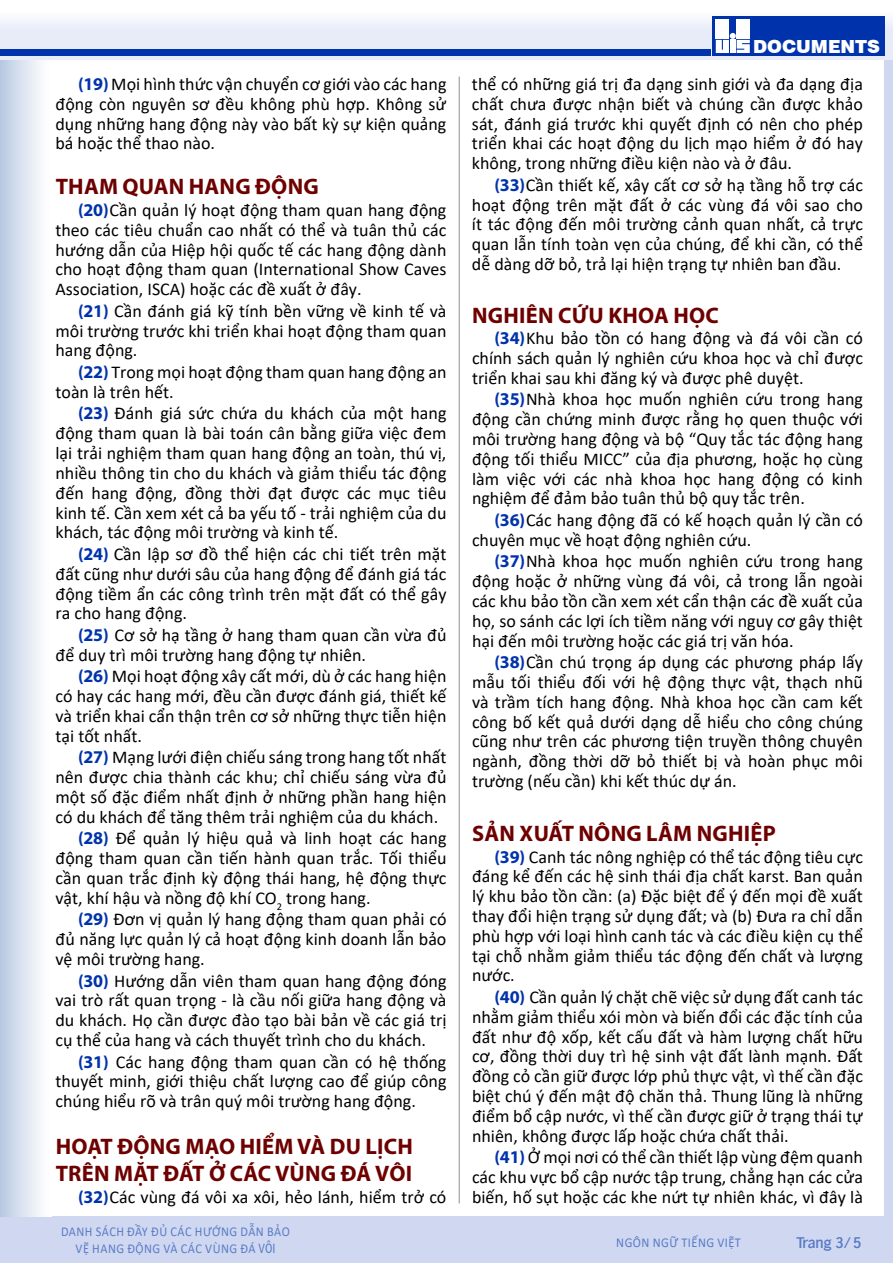
<style>
.page{position:relative;width:893px;height:1263px;background:#fff}
.page>*{position:absolute;margin:0;border:0;box-sizing:border-box;transform-origin:0 0}
.t1{font:700 22.5px/27px "Myriad Pro";letter-spacing:.01em;color:#6e0000}
.t2{font:18px/19.8px "Calibri";color:#000;text-align:justify}
.t3{font:900 18px "Swiss 721 BT";color:#fff}
.t4{font:500 15px "Hamburg";letter-spacing:-.01em;color:#597ac7}
.t5{font:13.5px/16.2px "Calibri";letter-spacing:.04em;color:#5b7cc7;text-align:center;scale:.91 1}
.t6{font:13.5px "Calibri";letter-spacing:.04em;color:#597ac7;scale:.91 1}
.s1{font-family:"Myriad Pro";font-weight:700;color:#0033ab}
.s2{font-family:"Humanist 777 BT Roman Condensed B"}
</style>
<div class="page">
<div style="left:0;top:1217px;width:893px;height:46px;background:#cfd8f0"></div>
<div style="left:0;top:59px;width:51px;height:1158px;background:linear-gradient(to right,#bacae3,#fff)"></div>
<div style="left:885px;top:59px;width:8px;height:1159px;background:#cfd8f0"></div>
<svg style="left:0;top:16px;width:893px;height:43px"></svg>
<div style="left:0;top:49px;width:710px;height:7px;background:#0033ab"></div>
<div style="left:712px;top:16px;width:172px;height:40px;background:#0033ab"></div>
<div style="left:716px;top:19px;width:13px;height:20px;background:#fff"></div>
<svg style="left:716px;top:33px;width:34px;height:20px"></svg>
<div style="left:737px;top:19px;width:13px;height:20px;background:#fff"></div>
<hr style="left:459px;top:77px;width:1px;height:1126px;background:#9d9d9c">
<p class="t2" style="left:56px;top:74px;width:392px;text-indent:22px"><span class="s1">(19)</span> Mọi hình thức vận chuyển cơ giới vào các hang động còn nguyên sơ đều không phù hợp. Không sử dụng những hang động này vào bất kỳ sự kiện quảng bá hoặc thể thao nào.</p>
<p class="t1" style="left:56px;top:173px;width:265px">THAM QUAN HANG ĐỘNG</p>
<p class="t2" style="left:56px;top:200px;width:392px;text-indent:22px"><span class="s1">(20)</span>Cần quản lý hoạt động tham quan hang động theo các tiêu chuẩn cao nhất có thể và tuân thủ các hướng dẫn của Hiệp hội quốc tế các hang động dành cho hoạt động tham quan (International Show Caves Association, ISCA) hoặc các đề xuất ở đây.</p>
<p class="t2" style="left:56px;top:301px;width:392px;text-indent:22px"><span class="s1">(21)</span> Cần đánh giá kỹ tính bền vững về kinh tế và môi trường trước khi triển khai hoạt động tham quan hang động.</p>
<p class="t2" style="left:56px;top:362px;width:392px;text-indent:22px"><span class="s1">(22)</span> Trong mọi hoạt động tham quan hang động an toàn là trên hết.</p>
<p class="t2" style="left:55px;top:403px;width:392px;text-indent:23px"><span class="s1">(23)</span> Đánh giá sức chứa du khách của một hang động tham quan là bài toán cân bằng giữa việc đem lại trải nghiệm tham quan hang động an toàn, thú vị, nhiều thông tin cho du khách và giảm thiểu tác động đến hang động, đồng thời đạt được các mục tiêu kinh tế. Cần xem xét cả ba yếu tố - trải nghiệm của du khách, tác động môi trường và kinh tế.</p>
<p class="t2" style="left:55px;top:544px;width:392px;text-indent:22px"><span class="s1">(24)</span> Cần lập sơ đồ thể hiện các chi tiết trên mặt đất cũng như dưới sâu của hang động để đánh giá tác động tiềm ẩn các công trình trên mặt đất có thể gây ra cho hang động.</p>
<p class="t2" style="left:55px;top:625px;width:392px;text-indent:22px"><span class="s1">(25)</span> Cơ sở hạ tầng ở hang tham quan cần vừa đủ để duy trì môi trường hang động tự nhiên.</p>
<p class="t2" style="left:55px;top:666px;width:392px;text-indent:22px"><span class="s1">(26)</span> Mọi hoạt động xây cất mới, dù ở các hang hiện có hay các hang mới, đều cần được đánh giá, thiết kế và triển khai cẩn thận trên cơ sở những thực tiễn hiện tại tốt nhất.</p>
<p class="t2" style="left:55px;top:747px;width:392px;text-indent:22px"><span class="s1">(27)</span> Mạng lưới điện chiếu sáng trong hang tốt nhất nên được chia thành các khu; chỉ chiếu sáng vừa đủ một số đặc điểm nhất định ở những phần hang hiện có du khách để tăng thêm trải nghiệm của du khách.</p>
<p class="t2" style="left:55px;top:828px;width:392px;text-indent:22px"><span class="s1">(28)</span> Để quản lý hiệu quả và linh hoạt các hang động tham quan cần tiến hành quan trắc. Tối thiểu cần quan trắc định kỳ động thái hang, hệ động thực vật, khí hậu và nồng độ khí CO<sub>2</sub> trong hang.</p>
<p class="t2" style="left:56px;top:909px;width:392px;text-indent:22px"><span class="s1">(29)</span> Đơn vị quản lý hang động tham quan phải có đủ năng lực quản lý cả hoạt động kinh doanh lẫn bảo vệ môi trường hang.</p>
<p class="t2" style="left:56px;top:970px;width:392px;text-indent:22px"><span class="s1">(30)</span> Hướng dẫn viên tham quan hang động đóng vai trò rất quan trọng - là cầu nối giữa hang động và du khách. Họ cần được đào tạo bài bản về các giá trị cụ thể của hang và cách thuyết trình cho du khách.</p>
<p class="t2" style="left:56px;top:1051px;width:392px;text-indent:22px"><span class="s1">(31)</span> Các hang động tham quan cần có hệ thống thuyết minh, giới thiệu chất lượng cao để giúp công chúng hiểu rõ và trân quý môi trường hang động.</p>
<p class="t1" style="left:56px;top:1132px;width:359px">HOẠT ĐỘNG MẠO HIỂM VÀ DU LỊCH<br>TRÊN MẶT ĐẤT Ở CÁC VÙNG ĐÁ VÔI</p>
<p class="t2" style="left:78px;top:1186px;width:370px"><span class="s1">(32)</span>Các vùng đá vôi xa xôi, hẻo lánh, hiểm trở có</p>
<p class="t5" style="left:61px;top:1223px;width:253px">DANH SÁCH ĐẦY ĐỦ CÁC HƯỚNG DẪN BẢO<br>VỆ HANG ĐỘNG VÀ CÁC VÙNG ĐÁ <span class="s2">VÔI</span></p>
<p class="t3" style="left:753px;top:36px;width:129px">DOCUMENTS</p>
<p class="t2" style="left:472px;top:74px;width:392px">thể có những giá trị đa dạng sinh giới và đa dạng địa chất chưa được nhận biết và chúng cần được khảo sát, đánh giá trước khi quyết định có nên cho phép triển khai các hoạt động du lịch mạo hiểm ở đó hay không, trong những điều kiện nào và ở đâu.</p>
<p class="t2" style="left:472px;top:175px;width:392px;text-indent:22px"><span class="s1">(33)</span>Cần thiết kế, xây cất cơ sở hạ tầng hỗ trợ các hoạt động trên mặt đất ở các vùng đá vôi sao cho ít tác động đến môi trường cảnh quan nhất, cả trực quan lẫn tính toàn vẹn của chúng, để khi cần, có thể dễ dàng dỡ bỏ, trả lại hiện trạng tự nhiên ban đầu.</p>
<p class="t1" style="left:472px;top:301px;width:248px">NGHIÊN CỨU KHOA HỌC</p>
<p class="t2" style="left:472px;top:328px;width:392px;text-indent:22px"><span class="s1">(34)</span>Khu bảo tồn có hang động và đá vôi cần có chính sách quản lý nghiên cứu khoa học và chỉ được triển khai sau khi đăng ký và được phê duyệt.</p>
<p class="t2" style="left:472px;top:389px;width:392px;text-indent:22px"><span class="s1">(35)</span>Nhà khoa học muốn nghiên cứu trong hang động cần chứng minh được rằng họ quen thuộc với môi trường hang động và bộ “Quy tắc tác động hang động tối thiểu MICC” của địa phương, hoặc họ cùng làm việc với các nhà khoa học hang động có kinh nghiệm để đảm bảo tuân thủ bộ quy tắc trên.</p>
<p class="t2" style="left:472px;top:510px;width:392px;text-indent:22px"><span class="s1">(36)</span>Các hang động đã có kế hoạch quản lý cần có chuyên mục về hoạt động nghiên cứu.</p>
<p class="t2" style="left:472px;top:551px;width:392px;text-indent:22px"><span class="s1">(37)</span>Nhà khoa học muốn nghiên cứu trong hang động hoặc ở những vùng đá vôi, cả trong lẫn ngoài các khu bảo tồn cần xem xét cẩn thận các đề xuất của họ, so sánh các lợi ích tiềm năng với nguy cơ gây thiệt hại đến môi trường hoặc các giá trị văn hóa.</p>
<p class="t2" style="left:472px;top:652px;width:392px;text-indent:22px"><span class="s1">(38)</span>Cần chú trọng áp dụng các phương pháp lấy mẫu tối thiểu đối với hệ động thực vật, thạch nhũ và trầm tích hang động. Nhà khoa học cần cam kết công bố kết quả dưới dạng dễ hiểu cho công chúng cũng như trên các phương tiện truyền thông chuyên ngành, đồng thời dỡ bỏ thiết bị và hoàn phục môi trường (nếu cần) khi kết thúc dự án.</p>
<p class="t1" style="left:472px;top:819px;width:305px">SẢN XUẤT NÔNG LÂM NGHIỆP</p>
<p class="t2" style="left:472px;top:846px;width:392px;text-indent:22px"><span class="s1">(39)</span> Canh tác nông nghiệp có thể tác động tiêu cực đáng kể đến các hệ sinh thái địa chất karst. Ban quản lý khu bảo tồn cần: (a) Đặc biệt để ý đến mọi đề xuất thay đổi hiện trạng sử dụng đất; và (b) Đưa ra chỉ dẫn phù hợp với loại hình canh tác và các điều kiện cụ thể tại chỗ nhằm giảm thiểu tác động đến chất và lượng nước.</p>
<p class="t2" style="left:472px;top:987px;width:392px;text-indent:22px"><span class="s1">(40)</span> Cần quản lý chặt chẽ việc sử dụng đất canh tác nhằm giảm thiểu xói mòn và biến đổi các đặc tính của đất như độ xốp, kết cấu đất và hàm lượng chất hữu cơ, đồng thời duy trì hệ sinh vật đất lành mạnh. Đất đồng cỏ cần giữ được lớp phủ thực vật, vì thế cần đặc biệt chú ý đến mật độ chăn thả. Thung lũng là những điểm bổ cập nước, vì thế cần được giữ ở trạng thái tự nhiên, không được lấp hoặc chứa chất thải.</p>
<p class="t2" style="left:472px;top:1147px;width:392px;text-indent:22px"><span class="s1">(41)</span> Ở mọi nơi có thể cần thiết lập vùng đệm quanh các khu vực bổ cập nước tập trung, chẳng hạn các cửa biến, hố sụt hoặc các khe nứt tự nhiên khác, vì đây là</p>
<p class="t6" style="left:616px;top:1233px;width:138px">NGÔN NGỮ TIẾNG VIỆT</p>
<p class="t4" style="left:797px;top:1232px;width:66px">Trang 3/5</p>
</div>
